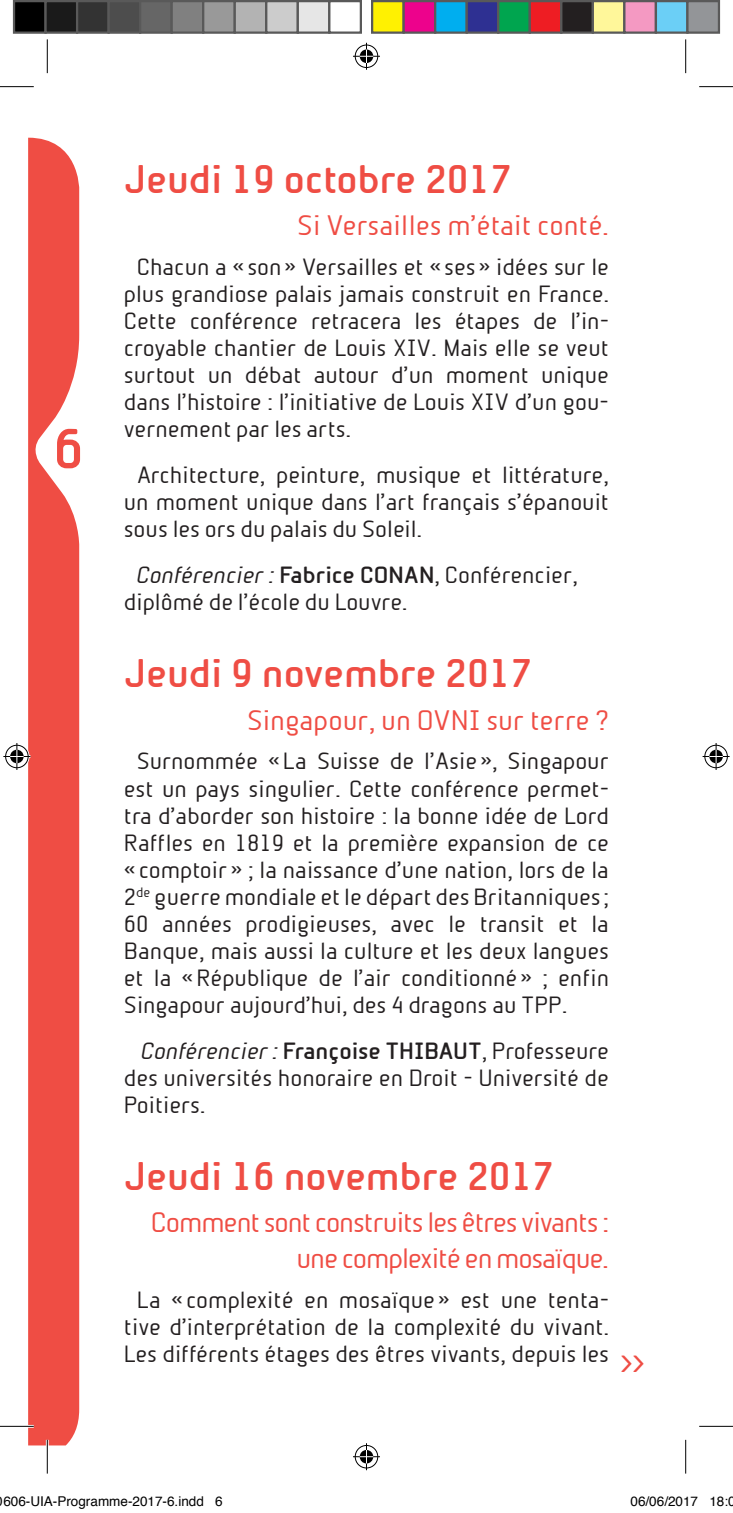
<style>
.page{position:relative;width:733px;height:1513px;background:#fff}
.page>*{position:absolute;margin:0;border:0;box-sizing:border-box;transform-origin:0 0}
.t1{font:700 54px "Beta Sans";color:#ef4d44}
.t2{font:700 38.25px "Beta Sans";color:#ef4d44}
.t3{font:27px/36px "Beta Sans";letter-spacing:-.04em;color:#ef4d44;text-align:right}
.t4{font:27px "Beta Sans";color:#ef4d44}
.t5{font:22.5px/27px "Beta Sans";color:#231f20;text-align:justify}
.t6{font:700 22.5px "Beta Semi";color:#ef4d44}
.t7{font:13.5px "Helvetica";color:#000}
.s1{font-style:italic}
.s2{font-weight:700}
</style>
<div class="page">
<svg style="left:28px;top:138px;width:51px;height:1307px;background:#f0584f"></svg>
<hr style="left:0;top:1425px;width:34px;height:2px;background:#fff">
<hr style="left:46px;top:1439px;width:3px;height:34px;background:#fff">
<hr style="left:0;top:86px;width:34px;height:1px;background:#000">
<hr style="left:699px;top:86px;width:33px;height:1px;background:#000">
<hr style="left:0;top:1426px;width:34px;height:1px;background:#000">
<hr style="left:699px;top:1426px;width:33px;height:1px;background:#000">
<hr style="left:47px;top:39px;width:1px;height:34px;background:#000">
<hr style="left:47px;top:1439px;width:1px;height:34px;background:#000">
<hr style="left:685px;top:39px;width:1px;height:34px;background:#000">
<hr style="left:685px;top:1439px;width:1px;height:34px;background:#000">
<svg style="left:353px;top:43px;width:27px;height:27px"></svg>
<svg style="left:353px;top:1443px;width:27px;height:27px"></svg>
<svg style="left:3px;top:743px;width:27px;height:27px"></svg>
<svg style="left:702px;top:743px;width:27px;height:27px"></svg>
<div style="left:14px;top:1px;width:32px;height:32px;background:#000"></div>
<div style="left:13px;top:0;width:34px;height:34px;border:2px solid #595959"></div>
<div style="left:46px;top:1px;width:31px;height:32px;background:#1a1a1a"></div>
<div style="left:44px;top:0;width:34px;height:34px;border:2px solid #595959"></div>
<div style="left:77px;top:1px;width:32px;height:32px;background:#333"></div>
<div style="left:76px;top:0;width:34px;height:34px;border:2px solid #595959"></div>
<div style="left:109px;top:1px;width:31px;height:32px;background:#4d4d4d"></div>
<div style="left:107px;top:0;width:34px;height:34px;border:2px solid #595959"></div>
<div style="left:140px;top:1px;width:32px;height:32px;background:#666"></div>
<div style="left:139px;top:0;width:34px;height:34px;border:2px solid #595959"></div>
<div style="left:172px;top:1px;width:31px;height:32px;background:#808080"></div>
<div style="left:170px;top:0;width:34px;height:34px;border:2px solid #595959"></div>
<div style="left:203px;top:1px;width:32px;height:32px;background:#999"></div>
<div style="left:202px;top:0;width:34px;height:34px;border:2px solid #595959"></div>
<div style="left:235px;top:1px;width:31px;height:32px;background:#b3b3b3"></div>
<div style="left:233px;top:0;width:34px;height:34px;border:2px solid #595959"></div>
<div style="left:266px;top:1px;width:32px;height:32px;background:#ccc"></div>
<div style="left:265px;top:0;width:34px;height:34px;border:2px solid #595959"></div>
<div style="left:298px;top:1px;width:31px;height:32px;background:#e6e6e6"></div>
<div style="left:296px;top:0;width:34px;height:34px;border:2px solid #595959"></div>
<div style="left:328px;top:0;width:34px;height:34px;border:2px solid #595959"></div>
<div style="left:372px;top:1px;width:31px;height:32px;background:#fff101"></div>
<div style="left:371px;top:0;width:33px;height:34px;border:2px solid #595959"></div>
<div style="left:403px;top:1px;width:32px;height:32px;background:#ed028c"></div>
<div style="left:402px;top:0;width:34px;height:34px;border:2px solid #595959"></div>
<div style="left:435px;top:1px;width:31px;height:32px;background:#00aeef"></div>
<div style="left:434px;top:0;width:33px;height:34px;border:2px solid #595959"></div>
<div style="left:466px;top:1px;width:32px;height:32px;background:#2e3092"></div>
<div style="left:465px;top:0;width:34px;height:34px;border:2px solid #595959"></div>
<div style="left:498px;top:1px;width:31px;height:32px;background:#00a54f"></div>
<div style="left:497px;top:0;width:33px;height:34px;border:2px solid #595959"></div>
<div style="left:529px;top:1px;width:32px;height:32px;background:#ee1d23"></div>
<div style="left:528px;top:0;width:34px;height:34px;border:2px solid #595959"></div>
<div style="left:561px;top:1px;width:31px;height:32px;background:#231f20"></div>
<div style="left:560px;top:0;width:33px;height:34px;border:2px solid #595959"></div>
<div style="left:592px;top:1px;width:32px;height:32px;background:#fff79a"></div>
<div style="left:591px;top:0;width:34px;height:34px;border:2px solid #595959"></div>
<div style="left:624px;top:1px;width:31px;height:32px;background:#f499c2"></div>
<div style="left:623px;top:0;width:33px;height:34px;border:2px solid #595959"></div>
<div style="left:655px;top:1px;width:32px;height:32px;background:#6bcff6"></div>
<div style="left:654px;top:0;width:34px;height:34px;border:2px solid #595959"></div>
<div style="left:687px;top:1px;width:31px;height:32px;background:#939598"></div>
<div style="left:686px;top:0;width:33px;height:34px;border:2px solid #595959"></div>
<h1 class="t1" style="left:53px;top:417px;width:32px">6</h1>
<h2 class="t2" style="left:124px;top:157px;width:390px">Jeudi 19 octobre 2017</h2>
<p class="t4" style="left:297px;top:210px;width:313px">Si Versailles m’était conté.</p>
<p class="t5" style="left:124px;top:253px;width:486px;text-indent:13px">Chacun a « son » Versailles et « ses » idées sur le plus grandiose palais jamais construit en France.<br>Cette conférence retracera les étapes de l’in&shy;croyable chantier de Louis XIV. Mais elle se veut surtout un débat autour d’un moment unique dans l’histoire : l’initiative de Louis XIV d’un gou&shy;vernement par les arts.</p>
<p class="t5" style="left:124px;top:462px;width:486px;text-indent:13px">Architecture, peinture, musique et littérature, un moment unique dans l’art français s’épanouit sous les ors du palais du Soleil.</p>
<p class="t5" style="left:124px;top:562px;width:455px;text-indent:13px"><span class="s1">Conférencier :</span> <span class="s2">Fabrice CONAN</span>, Conférencier, diplômé de l’école du Louvre.</p>
<h2 class="t2" style="left:124px;top:651px;width:410px">Jeudi 9 novembre 2017</h2>
<p class="t4" style="left:247px;top:704px;width:363px">Singapour, un OVNI sur terre ?</p>
<p class="t5" style="left:124px;top:748px;width:486px;text-indent:13px">Surnommée « La Suisse de l’Asie », Singapour est un pays singulier. Cette conférence permet&shy;tra d’aborder son histoire : la bonne idée de Lord Raffles en 1819 et la première expansion de ce « comptoir » ; la naissance d’une nation, lors de la 2<sup>de</sup> guerre mondiale et le départ des Britanniques ; 60 années prodigieuses, avec le transit et la Banque, mais aussi la culture et les deux langues et la « République de l’air conditionné » ; enfin Singapour aujourd’hui, des 4 dragons au TPP.</p>
<p class="t5" style="left:124px;top:1037px;width:486px;text-indent:17px"><span class="s1">Conférencier :</span> <span class="s2">Françoise THIBAUT</span>, Professeure des universités honoraire en Droit - Université de Poitiers.</p>
<h2 class="t2" style="left:124px;top:1153px;width:432px">Jeudi 16 novembre 2017</h2>
<p class="t3" style="left:151px;top:1204px;width:459px">Comment sont construits les êtres vivants : une complexité en mosaïque.</p>
<p class="t5" style="left:124px;top:1286px;width:486px;text-align:center">La « complexité en mosaïque » est une tenta&shy;tive d’interprétation de la complexité du vivant.<br>Les différents étages des êtres vivants, depuis les</p>
<p class="t6" style="left:620px;top:1351px;width:25px">&gt;&gt;</p>
<p class="t7" style="left:3px;top:1491px;width:221px">606-UIA-Programme-2017-6.indd 6</p>
<p class="t7" style="left:630px;top:1491px;width:107px">06/06/2017 18:0</p>
</div>
